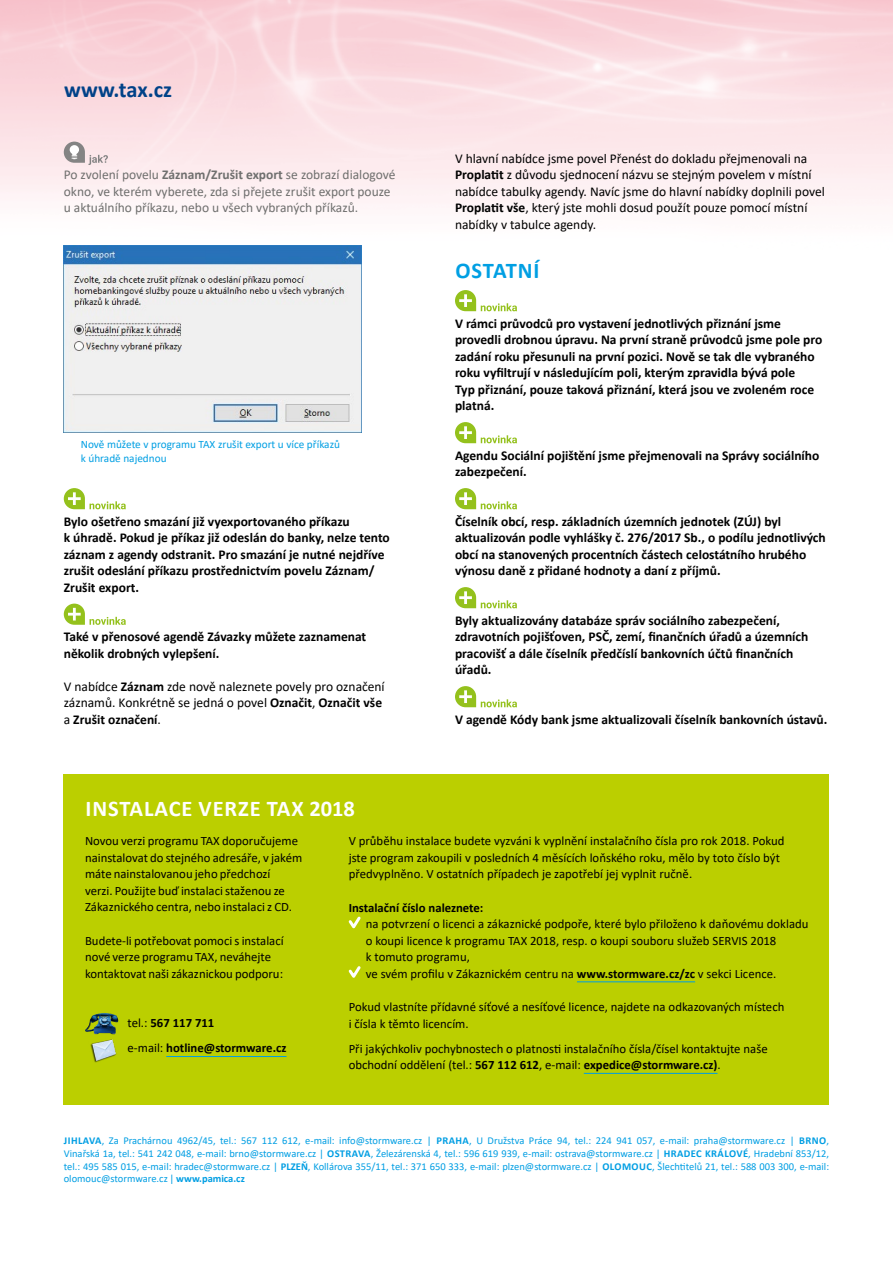
<style>
.page{position:relative;width:893px;height:1263px;background:#fff}
.page>*{position:absolute;margin:0;border:0;box-sizing:border-box;transform-origin:0 0}
.t1{font:700 22.5px "Calibri";letter-spacing:.04em;color:#fff}
.t2{font:700 22.5px "Calibri";color:#004288}
.t3{font:700 22.5px "Calibri";letter-spacing:.035em;color:#009fe3}
.t4{font:700 13.5px/16.5px "Calibri";color:#000}
.t5{font:13.5px/16.5px "Calibri";color:#000}
.t6{font:13.5px/16.5px "Calibri";color:#6f6f6e}
.t7{font:12.75px/16.5px "Calibri";color:#000}
.t8{font:700 12.75px/25px "Calibri";color:#000}
.t9{font:11.25px/13.5px "Calibri";color:#009fe3}
.t10{font:10.5px/12.6px "Calibri";color:#009ee3;text-align:justify}
.s1{font-weight:700}
.s2{font-weight:400}
</style>
<div class="page">
<img style="left:0;top:0;width:893px;height:300px">
<svg style="left:64px;top:142px;width:44px;height:23px"></svg>
<svg style="left:64px;top:488px;width:62px;height:21px"></svg>
<svg style="left:64px;top:604px;width:62px;height:21px"></svg>
<div style="left:64px;top:774px;width:765px;height:331px;background:#bbcf00"></div>
<hr style="left:577px;top:981px;width:118px;height:1px;background:#009ee3">
<hr style="left:584px;top:1073px;width:133px;height:1px;background:#009ee3">
<svg style="left:348px;top:916px;width:13px;height:13px"></svg>
<svg style="left:348px;top:966px;width:13px;height:12px"></svg>
<hr style="left:166px;top:1056px;width:121px;height:1px;background:#009ee3">
<img style="left:90px;top:1039px;width:27px;height:24px">
<img style="left:85px;top:1013px;width:33px;height:21px">
<img style="left:64px;top:245px;width:297px;height:188px">
<svg style="left:455px;top:290px;width:62px;height:21px"></svg>
<svg style="left:455px;top:422px;width:62px;height:21px"></svg>
<svg style="left:455px;top:488px;width:62px;height:21px"></svg>
<svg style="left:455px;top:587px;width:62px;height:21px"></svg>
<svg style="left:455px;top:686px;width:62px;height:21px"></svg>
<h1 class="t2" style="left:64px;top:73px;width:109px">www.tax.cz</h1>
<p class="t6" style="left:64px;top:166px;width:333px">Po zvolení povelu <span class="s1">Záznam/Zrušit export</span> se zobrazí dialogové okno, ve kterém vyberete, zda si přejete zrušit export pouze u aktuálního příkazu, nebo u všech vybraných příkazů.</p>
<p class="t9" style="left:81px;top:438px;width:261px">Nově můžete v programu TAX zrušit export u více příkazů k úhradě najednou</p>
<p class="t4" style="left:64px;top:513px;width:328px">Bylo ošetřeno smazání již vyexportovaného příkazu<br>k úhradě. Pokud je příkaz již odeslán do banky, nelze tento záznam z agendy odstranit. Pro smazání je nutné nejdříve zrušit odeslání příkazu prostřednictvím povelu Záznam/ Zrušit export.</p>
<p class="t4" style="left:64px;top:628px;width:304px">Také v přenosové agendě Závazky můžete zaznamenat několik drobných vylepšení.</p>
<p class="t5" style="left:64px;top:678px;width:322px">V nabídce <span class="s1">Záznam</span> zde nově naleznete povely pro označení záznamů. Konkrétně se jedná o povel <span class="s1">Označit</span>, <span class="s1">Označit vše </span>a <span class="s1">Zrušit označení</span>.</p>
<p class="t5" style="left:455px;top:150px;width:371px">V hlavní nabídce jsme povel Přenést do dokladu přejmenovali na <span class="s1">Proplatit</span> z důvodu sjednocení názvu se stejným povelem v místní nabídce tabulky agendy. Navíc jsme do hlavní nabídky doplnili povel <span class="s1">Proplatit vše</span>, který jste mohli dosud použít pouze pomocí místní nabídky v tabulce agendy.</p>
<h1 class="t3" style="left:455px;top:255px;width:86px">OSTATNÍ</h1>
<p class="t4" style="left:455px;top:315px;width:369px">V rámci průvodců pro vystavení jednotlivých přiznání jsme provedli drobnou úpravu. Na první straně průvodců jsme pole pro zadání roku přesunuli na první pozici. Nově se tak dle vybraného roku vyfiltrují v následujícím poli, kterým zpravidla bývá pole<br>Typ přiznání, pouze taková přiznání, která jsou ve zvoleném roce platná.</p>
<p class="t4" style="left:455px;top:447px;width:366px">Agendu Sociální pojištění jsme přejmenovali na Správy sociálního zabezpečení.</p>
<p class="t4" style="left:455px;top:513px;width:372px">Číselník obcí, resp. základních územních jednotek (ZÚJ) byl aktualizován podle vyhlášky č. 276/2017 Sb., o podílu jednotlivých obcí na stanovených procentních částech celostátního hrubého výnosu daně z přidané hodnoty a daní z příjmů.</p>
<p class="t4" style="left:455px;top:612px;width:355px">Byly aktualizovány databáze správ sociálního zabezpečení, zdravotních pojišťoven, PSČ, zemí, finančních úřadů a územních pracovišť a dále číselník předčíslí bankovních účtů finančních úřadů.</p>
<p class="t4" style="left:455px;top:711px;width:374px">V agendě Kódy bank jsme aktualizovali číselník bankovních ústavů.</p>
<h1 class="t1" style="left:85px;top:793px;width:271px">INSTALACE VERZE TAX 2018</h1>
<p class="t7" style="left:349px;top:832px;width:437px">V průběhu instalace budete vyzváni k vyplnění instalačního čísla pro rok 2018. Pokud jste program zakoupili v posledních 4 měsících loňského roku, mělo by toto číslo být předvyplněno. V ostatních případech je zapotřebí jej vyplnit ručně.</p>
<p class="t8" style="left:349px;top:895px;width:136px">Instalační číslo naleznete:</p>
<p class="t7" style="left:366px;top:915px;width:444px">na potvrzení o licenci a zákaznické podpoře, které bylo přiloženo k daňovému dokladu o koupi licence k programu TAX 2018, resp. o koupi souboru služeb SERVIS 2018<br>k tomuto programu,<br>ve svém profilu v Zákaznickém centru na <span class="s1">www.stormware.cz/zc</span> v sekci Licence.</p>
<p class="t7" style="left:349px;top:998px;width:437px">Pokud vlastníte přídavné síťové a nesíťové licence, najdete na odkazovaných místech i čísla k těmto licencím.</p>
<p class="t7" style="left:349px;top:1040px;width:420px">Při jakýchkoliv pochybnostech o platnosti instalačního čísla/čísel kontaktujte naše obchodní oddělení (tel.: <span class="s1">567 112 612</span>, e-mail: <span class="s1">expedice@stormware.cz)</span>.</p>
<p class="t7" style="left:85px;top:832px;width:219px">Novou verzi programu TAX doporučujeme nainstalovat do stejného adresáře, v jakém máte nainstalovanou jeho předchozí<br>verzi. Použijte buď instalaci staženou ze Zákaznického centra, nebo instalaci z CD.</p>
<p class="t7" style="left:85px;top:932px;width:200px">Budete-li potřebovat pomoci s instalací nové verze programu TAX, neváhejte kontaktovat naši zákaznickou podporu:</p>
<p class="t8" style="left:128px;top:1010px;width:160px"><span class="s2">tel.:</span> 567 117 711<br><span class="s2">e-mail:</span> hotline@stormware.cz</p>
<p class="t10" style="left:64px;top:1134px;width:767px"><span class="s1">JIHLAVA</span>, Za Prachárnou 4962/45, tel.: 567 112 612, e-mail: info@stormware.cz | <span class="s1">PRAHA</span>, U Družstva Práce 94, tel.: 224 941 057, e-mail: praha@stormware.cz | <span class="s1">BRNO</span>, Vinařská 1a, tel.: 541 242 048, e-mail: brno@stormware.cz | <span class="s1">OSTRAVA</span>, Železárenská 4, tel.: 596 619 939, e-mail: ostrava@stormware.cz | <span class="s1">HRADEC KRÁLOVÉ</span>, Hradební 853/12, tel.: 495 585 015, e-mail: hradec@stormware.cz | <span class="s1">PLZEŇ</span>, Kollárova 355/11, tel.: 371 650 333, e-mail: plzen@stormware.cz | <span class="s1">OLOMOUC</span>, Šlechtitelů 21, tel.: 588 003 300, e-mail: olomouc@stormware.cz | <span class="s1">www.pamica.cz</span></p>
</div>
